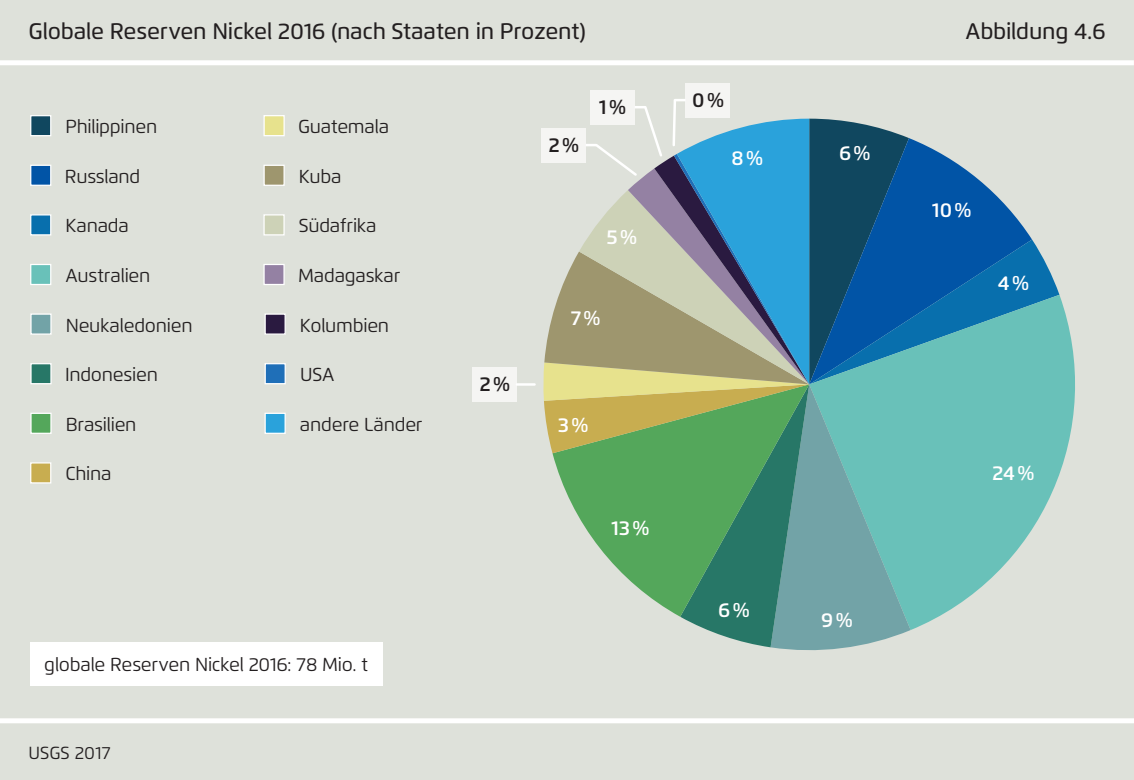
<style>
.page{position:relative;width:1134px;height:780px;background:#dee1da}
.page>*{position:absolute;margin:0;border:0;box-sizing:border-box;transform-origin:0 0}
.t1{font:500 22.5px "Flexo";letter-spacing:-.01em;color:#231f20}
.t2{font:600 20px "Flexo";color:#fff}
.t3{font:600 20px "Flexo";color:#231f20}
.t4{font:18.75px "Flexo";letter-spacing:-.015em;color:#231f20}
.t5{font:17.5px "Flexo";letter-spacing:.005em;color:#231f20}
</style>
<div class="page">
<div style="left:0;top:60px;width:1134px;height:5px;background:#fff"></div>
<div style="left:0;top:718px;width:1134px;height:5px;background:#fff"></div>
<div style="left:30px;top:642px;width:353px;height:43px;background:#fff"></div>
<svg style="left:909px;top:138px;width:123px;height:102px;fill:#0154a6"></svg>
<svg style="left:909px;top:240px;width:150px;height:55px;background:#1469ac"></svg>
<svg style="left:909px;top:295px;width:166px;height:335px;fill:#69c1b9"></svg>
<svg style="left:770px;top:384px;width:140px;height:267px"></svg>
<div style="left:541px;top:128px;width:45px;height:35px;background:#f5f5f3"></div>
<div style="left:590px;top:90px;width:45px;height:35px;background:#f5f5f3"></div>
<div style="left:685px;top:83px;width:45px;height:35px;background:#f5f5f3"></div>
<svg style="left:543px;top:99px;width:366px;height:548px"></svg>
<div style="left:472px;top:367px;width:45px;height:35px;background:#f5f5f3"></div>
<hr style="left:517px;top:383px;width:17px;height:3px;background:#fff">
<div style="left:30px;top:214px;width:21px;height:22px;background:#086fad;border:1px solid #fff"></div>
<div style="left:30px;top:264px;width:21px;height:21px;background:#69c1b9;border:1px solid #fff"></div>
<div style="left:30px;top:115px;width:21px;height:21px;background:#10475f;border:1px solid #fff"></div>
<div style="left:30px;top:165px;width:21px;height:21px;background:#0154a6;border:1px solid #fff"></div>
<div style="left:30px;top:413px;width:22px;height:21px;background:#54a75b;border:1px solid #fff"></div>
<div style="left:30px;top:313px;width:22px;height:22px;background:#72a3a7;border:1px solid #fff"></div>
<div style="left:30px;top:462px;width:21px;height:22px;background:#c8ad50;border:1px solid #fff"></div>
<div style="left:30px;top:363px;width:22px;height:21px;background:#277767;border:1px solid #fff"></div>
<div style="left:265px;top:363px;width:21px;height:21px;background:#1f6fb8;border:1px solid #fff"></div>
<div style="left:264px;top:313px;width:22px;height:22px;background:#2a1a40;border:1px solid #fff"></div>
<div style="left:264px;top:413px;width:22px;height:21px;background:#2aa2db;border:1px solid #fff"></div>
<div style="left:263px;top:165px;width:22px;height:21px;background:#9e966e;border:1px solid #fff"></div>
<div style="left:263px;top:214px;width:22px;height:22px;background:#cdd2b7;border:1px solid #fff"></div>
<div style="left:263px;top:115px;width:22px;height:21px;background:#e7e28d;border:1px solid #fff"></div>
<div style="left:263px;top:264px;width:22px;height:21px;background:#9481a3;border:1px solid #fff"></div>
<p class="t1" style="left:28px;top:18px;width:559px">Globale Reserven Nickel 2016 (nach Staaten in Prozent)</p>
<p class="t1" style="left:965px;top:18px;width:142px">Abbildung 4.6</p>
<p class="t4" style="left:66px;top:115px;width:93px">Philippinen</p>
<p class="t4" style="left:65px;top:165px;width:77px">Russland</p>
<p class="t4" style="left:66px;top:214px;width:65px">Kanada</p>
<p class="t4" style="left:66px;top:264px;width:86px">Australien</p>
<p class="t4" style="left:66px;top:314px;width:128px">Neukaledonien</p>
<p class="t4" style="left:298px;top:115px;width:92px">Guatemala</p>
<p class="t4" style="left:299px;top:165px;width:44px">Kuba</p>
<p class="t4" style="left:299px;top:214px;width:79px">Südafrika</p>
<p class="t4" style="left:298px;top:264px;width:104px">Madagaskar</p>
<p class="t4" style="left:300px;top:314px;width:91px">Kolumbien</p>
<p class="t4" style="left:65px;top:363px;width:94px">Indonesien</p>
<p class="t4" style="left:300px;top:363px;width:36px">USA</p>
<p class="t4" style="left:66px;top:413px;width:72px">Brasilien</p>
<p class="t4" style="left:66px;top:462px;width:47px">China</p>
<p class="t4" style="left:300px;top:413px;width:124px">andere Länder</p>
<p class="t4" style="left:44px;top:653px;width:325px">globale Reserven Nickel 2016: 78 Mio. t</p>
<p class="t5" style="left:28px;top:742px;width:84px">USGS 2017</p>
<p class="t3" style="left:479px;top:372px;width:32px">2%</p>
<p class="t3" style="left:548px;top:133px;width:32px">2%</p>
<p class="t3" style="left:599px;top:95px;width:28px">1%</p>
<p class="t3" style="left:692px;top:88px;width:33px">0%</p>
<p class="t2" style="left:731px;top:146px;width:33px">8%</p>
<p class="t2" style="left:839px;top:141px;width:33px">6%</p>
<p class="t2" style="left:606px;top:225px;width:32px">5%</p>
<p class="t2" style="left:571px;top:306px;width:31px">7%</p>
<p class="t2" style="left:558px;top:413px;width:32px">3%</p>
<p class="t2" style="left:611px;top:516px;width:40px">13%</p>
<p class="t2" style="left:718px;top:598px;width:33px">6%</p>
<p class="t2" style="left:821px;top:607px;width:33px">9%</p>
<p class="t2" style="left:932px;top:198px;width:41px">10%</p>
<p class="t2" style="left:997px;top:271px;width:33px">4%</p>
<p class="t2" style="left:992px;top:461px;width:44px">24%</p>
</div>
